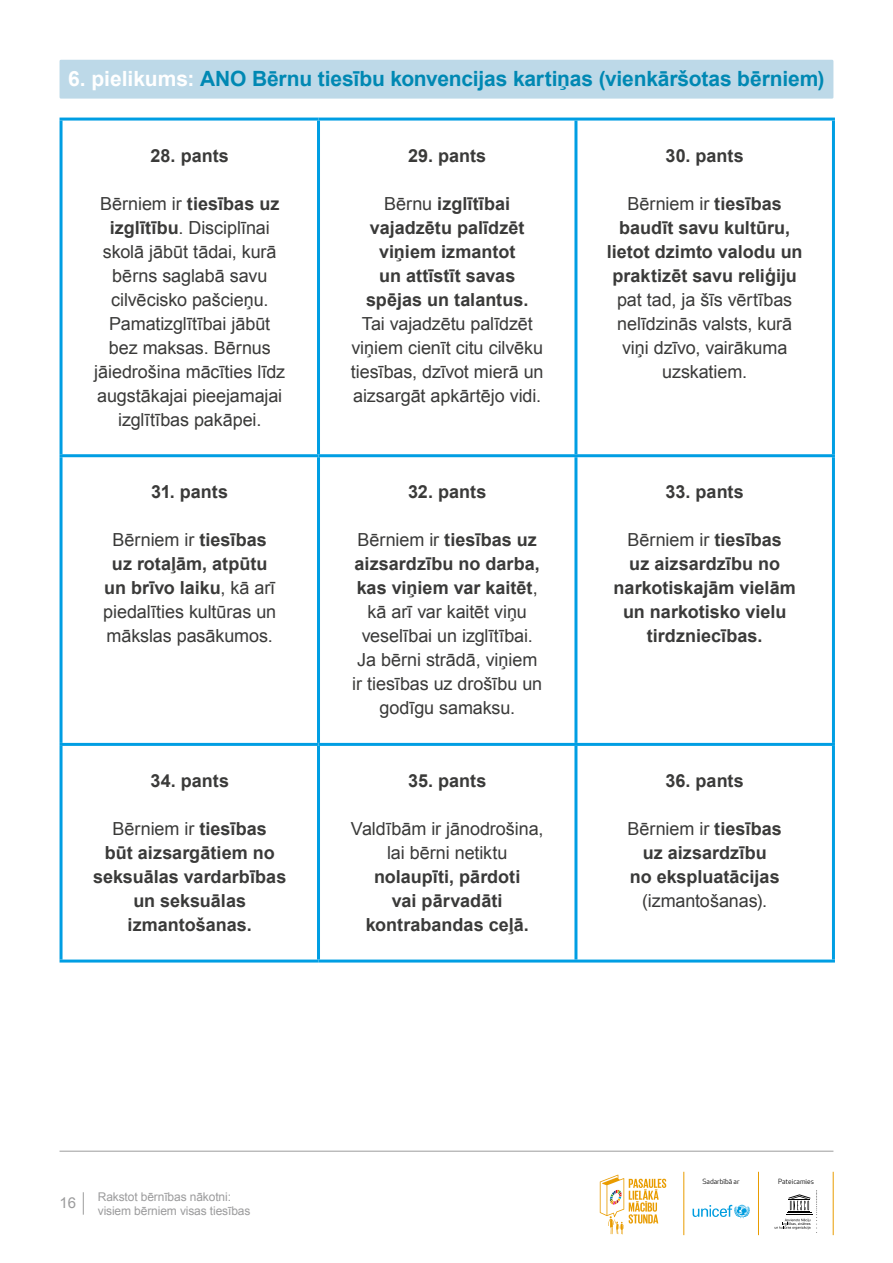
<style>
.page{position:relative;width:893px;height:1263px;background:#fff}
.page>*{position:absolute;margin:0;border:0;box-sizing:border-box;transform-origin:0 0}
.t1{font:700 21px "Arial";letter-spacing:-.005em;color:#0088b3}
.t2{font:18px/24px "Arial";letter-spacing:-.005em;color:#3a3a39;text-align:center}
.t3{font:700 18px/24px "Arial";color:#3a3a39;text-align:center}
.t4{font:15px "Arial";color:#9c9c9d}
.t5{font:12px/14.4px "Arial";letter-spacing:-.01em;color:#9c9c9d}
.t6{font:7.05px "Apex New";color:#000}
.s1{color:#fff}
.s2{font-weight:700}
.s3{font-weight:400}
</style>
<div class="page">
<svg style="left:83px;top:1192px;width:1px;height:23px"></svg>
<hr style="left:60px;top:1151px;width:773px;height:1px;background:#9c9c9d">
<svg style="left:600px;top:1174px;width:66px;height:60px"></svg>
<svg style="left:693px;top:1205px;width:57px;height:13px"></svg>
<hr style="left:684px;top:1172px;width:1px;height:63px;background:#e99c00">
<hr style="left:758px;top:1172px;width:1px;height:63px;background:#e99c00">
<hr style="left:833px;top:1172px;width:1px;height:63px;background:#e99c00">
<svg style="left:775px;top:1190px;width:42px;height:43px"></svg>
<div style="left:60px;top:60px;width:773px;height:39px;background:#bdd9e8;border-radius:2px"></div>
<hr style="left:60px;top:118px;width:258px;height:3px;background:#009ee3">
<hr style="left:60px;top:121px;width:3px;height:333px;background:#009ee3">
<hr style="left:318px;top:118px;width:258px;height:3px;background:#009ee3">
<hr style="left:317px;top:121px;width:3px;height:333px;background:#009ee3">
<hr style="left:576px;top:118px;width:259px;height:3px;background:#009ee3">
<hr style="left:574px;top:121px;width:3px;height:333px;background:#009ee3">
<hr style="left:832px;top:121px;width:3px;height:333px;background:#009ee3">
<hr style="left:60px;top:454px;width:258px;height:3px;background:#009ee3">
<hr style="left:60px;top:457px;width:3px;height:286px;background:#009ee3">
<hr style="left:318px;top:454px;width:258px;height:3px;background:#009ee3">
<hr style="left:317px;top:457px;width:3px;height:286px;background:#009ee3">
<hr style="left:576px;top:454px;width:259px;height:3px;background:#009ee3">
<hr style="left:574px;top:457px;width:3px;height:286px;background:#009ee3">
<hr style="left:832px;top:457px;width:3px;height:286px;background:#009ee3">
<hr style="left:60px;top:743px;width:258px;height:3px;background:#009ee3">
<hr style="left:60px;top:746px;width:3px;height:213px;background:#009ee3">
<hr style="left:318px;top:743px;width:258px;height:3px;background:#009ee3">
<hr style="left:317px;top:746px;width:3px;height:213px;background:#009ee3">
<hr style="left:576px;top:743px;width:259px;height:3px;background:#009ee3">
<hr style="left:574px;top:746px;width:3px;height:213px;background:#009ee3">
<hr style="left:832px;top:746px;width:3px;height:213px;background:#009ee3">
<hr style="left:60px;top:959px;width:258px;height:3px;background:#009ee3">
<hr style="left:318px;top:959px;width:258px;height:3px;background:#009ee3">
<hr style="left:576px;top:959px;width:259px;height:3px;background:#009ee3">
<p class="t1" style="left:68px;top:64px;width:758px"><span class="s1">6. pielikums:</span> ANO Bērnu tiesību konvencijas kartiņas (vienkāršotas bērniem)</p>
<p class="t3" style="left:151px;top:144px;width:80px">28. pants</p>
<p class="t2" style="left:94px;top:192px;width:193px">Bērniem ir <span class="s2">tiesības uz izglītību</span>. Disciplīnai skolā jābūt tādai, kurā bērns saglabā savu cilvēcisko pašcieņu.<br>Pamatizglītībai jābūt bez maksas. Bērnus jāiedrošina mācīties līdz augstākajai pieejamajai izglītības pakāpei.</p>
<p class="t3" style="left:151px;top:481px;width:78px">31. pants</p>
<p class="t2" style="left:103px;top:528px;width:174px">Bērniem ir <span class="s2">tiesības uz rotaļām, atpūtu un brīvo laiku</span>, kā arī piedalīties kultūras un mākslas pasākumos.</p>
<p class="t3" style="left:150px;top:769px;width:80px">34. pants</p>
<p class="t3" style="left:93px;top:817px;width:195px"><span class="s3">Bērniem ir</span> tiesības<br>būt aizsargātiem no seksuālas vardarbības un seksuālas izmantošanas.</p>
<p class="t3" style="left:408px;top:144px;width:80px">29. pants</p>
<p class="t3" style="left:366px;top:192px;width:164px"><span class="s3">Bērnu</span> izglītībai vajadzētu palīdzēt viņiem izmantot un attīstīt savas spējas un talantus.</p>
<p class="t2" style="left:351px;top:312px;width:194px">Tai vajadzētu palīdzēt viņiem cienīt citu cilvēku tiesības, dzīvot mierā un aizsargāt apkārtējo vidi.</p>
<p class="t3" style="left:408px;top:481px;width:80px">32. pants</p>
<p class="t2" style="left:352px;top:528px;width:191px">Bērniem ir <span class="s2">tiesības uz aizsardzību no darba, kas viņiem var kaitēt</span>, kā arī var kaitēt viņu veselībai un izglītībai.<br>Ja bērni strādā, viņiem ir tiesības uz drošību un godīgu samaksu.</p>
<p class="t3" style="left:408px;top:769px;width:80px">35. pants</p>
<p class="t2" style="left:351px;top:817px;width:194px">Valdībām ir jānodrošina, lai bērni netiktu</p>
<p class="t3" style="left:366px;top:865px;width:165px">nolaupīti, pārdoti vai pārvadāti kontrabandas ceļā.</p>
<p class="t3" style="left:666px;top:144px;width:80px">30. pants</p>
<p class="t3" style="left:607px;top:192px;width:197px"><span class="s3">Bērniem ir</span> tiesības baudīt savu kultūru, lietot dzimto valodu un praktizēt savu reliģiju</p>
<p class="t2" style="left:617px;top:288px;width:177px">pat tad, ja šīs vērtības nelīdzinās valsts, kurā viņi dzīvo, vairākuma uzskatiem.</p>
<p class="t3" style="left:666px;top:481px;width:80px">33. pants</p>
<p class="t3" style="left:614px;top:529px;width:184px"><span class="s3">Bērniem ir</span> tiesības<br>uz aizsardzību no narkotiskajām vielām un narkotisko vielu tirdzniecības.</p>
<p class="t3" style="left:665px;top:769px;width:80px">36. pants</p>
<p class="t3" style="left:627px;top:817px;width:156px"><span class="s3">Bērniem ir</span> tiesības uz aizsardzību<br>no ekspluatācijas</p>
<p class="t2" style="left:642px;top:889px;width:126px">(izmantošanas).</p>
<p class="t4" style="left:60px;top:1193px;width:18px">16</p>
<p class="t5" style="left:98px;top:1189px;width:154px">Rakstot bērnības nākotni: visiem bērniem visas tiesības</p>
<p class="t6" style="left:702px;top:1176px;width:39px">Sadarbībā ar</p>
<p class="t6" style="left:778px;top:1176px;width:37px">Pateicamies</p>
</div>
